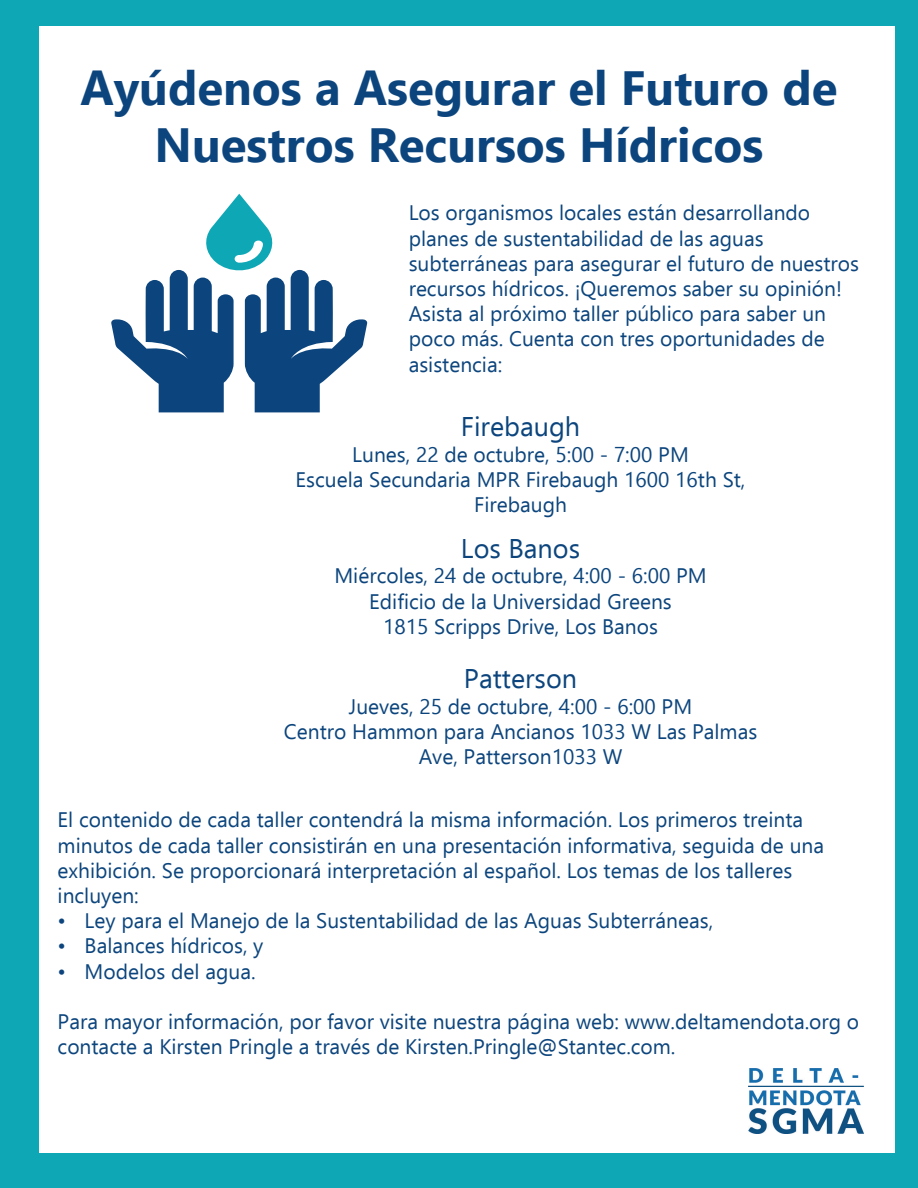
<style>
.page{position:relative;width:918px;height:1188px;background:#0ea7b5}
.page>*{position:absolute;margin:0;border:0;box-sizing:border-box;transform-origin:0 0}
.t1{font:700 48px/57.6px "Ebrima";color:#0c457d;text-align:center}
.t2{font:27px "Ebrima";color:#0c457d}
.t3{font:21px/25.2px "Ebrima";color:#0c457d}
</style>
<div class="page">
<div style="left:39px;top:26px;width:855px;height:1126px;background:#fff"></div>
<svg style="left:111px;top:193px;width:257px;height:219px"></svg>
<img style="left:748px;top:1068px;width:116px;height:66px">
<h1 class="t1" style="left:80px;top:57px;width:759px">Ayúdenos a Asegurar el Futuro de<br>Nuestros Recursos Hídricos</h1>
<p class="t3" style="left:409px;top:200px;width:452px">Los organismos locales están desarrollando planes de sustentabilidad de las aguas subterráneas para asegurar el futuro de nuestros recursos hídricos. ¡Queremos saber su opinión!<br>Asista al próximo taller público para saber un poco más. Cuenta con tres oportunidades de asistencia:</p>
<p class="t2" style="left:461px;top:408px;width:121px">Firebaugh</p>
<p class="t3" style="left:296px;top:441px;width:451px;text-align:center">Lunes, 22 de octubre, 5:00 - 7:00 PM<br>Escuela Secundaria MPR Firebaugh 1600 16th St,<br>Firebaugh</p>
<p class="t2" style="left:461px;top:529px;width:121px">Los Banos</p>
<p class="t3" style="left:334px;top:563px;width:374px;text-align:center">Miércoles, 24 de octubre, 4:00 - 6:00 PM<br>Edificio de la Universidad Greens<br>1815 Scripps Drive, Los Banos</p>
<p class="t2" style="left:464px;top:660px;width:115px">Patterson</p>
<p class="t3" style="left:284px;top:693px;width:475px;text-align:center">Jueves, 25 de octubre, 4:00 - 6:00 PM<br>Centro Hammon para Ancianos 1033 W Las Palmas<br>Ave, Patterson1033 W</p>
<p class="t3" style="left:58px;top:807px;width:768px">El contenido de cada taller contendrá la misma información. Los primeros treinta minutos de cada taller consistirán en una presentación informativa, seguida de una exhibición. Se proporcionará interpretación al español. Los temas de los talleres incluyen:</p>
<p class="t3" style="left:58px;top:908px;width:657px">• Ley para el Manejo de la Sustentabilidad de las Aguas Subterráneas,</p>
<p class="t3" style="left:58px;top:933px;width:207px">• Balances hídricos, y</p>
<p class="t3" style="left:58px;top:958px;width:199px">• Modelos del agua.</p>
<p class="t3" style="left:58px;top:1009px;width:803px">Para mayor información, por favor visite nuestra página web: www.deltamendota.org o contacte a Kirsten Pringle a través de Kirsten.Pringle@Stantec.com.</p>
</div>
